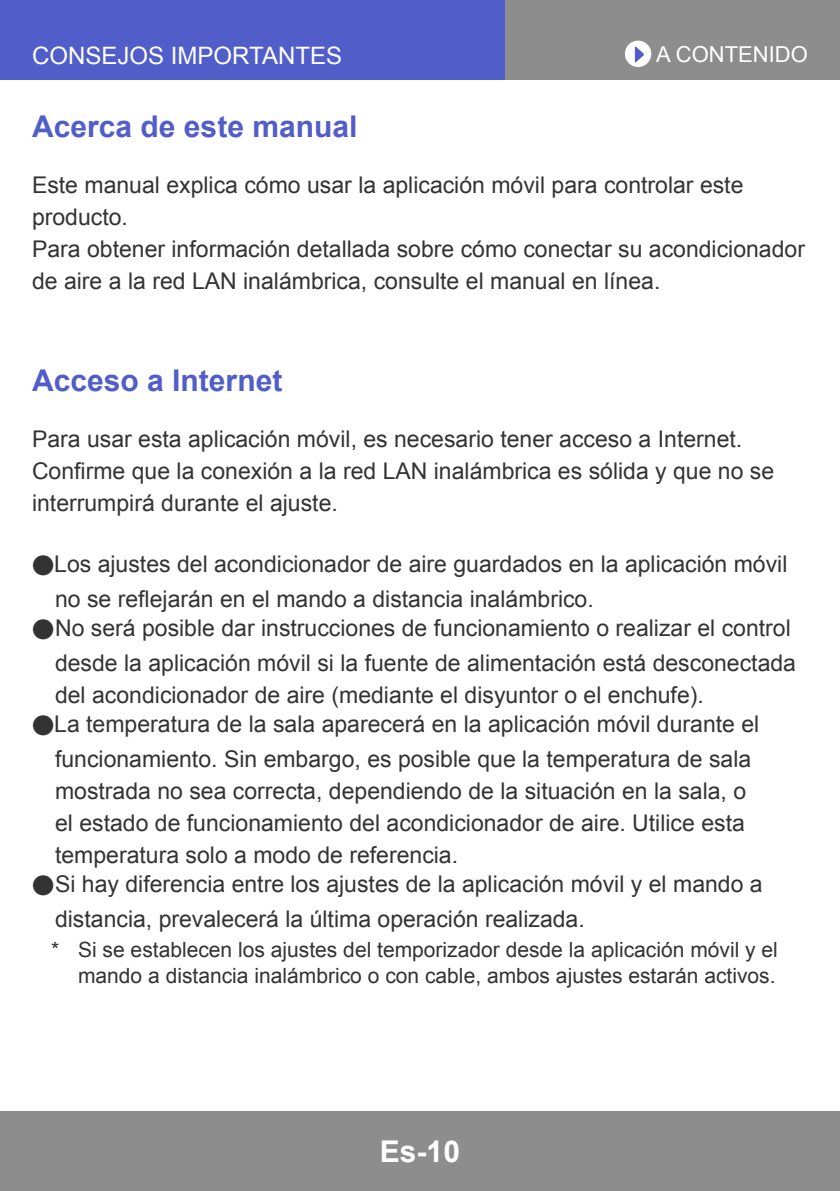
<style>
.page{position:relative;width:840px;height:1191px;background:#fff}
.page>*{position:absolute;margin:0;border:0;box-sizing:border-box;transform-origin:0 0}
.t1{font:700 30px "Arial";color:#515dc9}
.t2{font:700 30px "Arial";color:#fff}
.t3{font:24px "Arial";color:#fff}
.t4{font:23px/32px "Arial";color:#333}
.t5{font:22px "Arial";color:#fff}
.t6{font:21px/25.6px "Arial";color:#333;text-align:right}
</style>
<div class="page">
<div style="left:0;top:0;width:839px;height:79px;background:#8d8d8d"></div>
<div style="left:0;top:1111px;width:839px;height:80px;background:#8d8d8d"></div>
<div style="left:624px;top:41px;width:27px;height:26px;background:#fff;border-radius:50%"></div>
<svg style="left:634px;top:46px;width:9px;height:17px"></svg>
<div style="left:0;top:0;width:503px;height:79px;background:#515dc9"></div>
<p class="t3" style="left:32px;top:39px;width:311px">CONSEJOS IMPORTANTES</p>
<p class="t5" style="left:655px;top:40px;width:153px">A CONTENIDO</p>
<h1 class="t1" style="left:32px;top:107px;width:327px">Acerca de este manual</h1>
<p class="t4" style="left:32px;top:169px;width:774px">Este manual explica cómo usar la aplicación móvil para controlar este producto.<br>Para obtener información detallada sobre cómo conectar su acondicionador de aire a la red LAN inalámbrica, consulte el manual en línea.</p>
<h1 class="t1" style="left:32px;top:360px;width:252px">Acceso a Internet</h1>
<p class="t4" style="left:32px;top:423px;width:743px">Para usar esta aplicación móvil, es necesario tener acceso a Internet.<br>Confirme que la conexión a la red LAN inalámbrica es sólida y que no se interrumpirá durante el ajuste.</p>
<p class="t4" style="left:55px;top:547px;width:733px;line-height:34.4px;text-indent:-23px">●Los ajustes del acondicionador de aire guardados en la aplicación móvil no se reflejarán en el mando a distancia inalámbrico.</p>
<p class="t4" style="left:32px;top:611px;width:765px;line-height:34.4px;text-align:right">●No será posible dar instrucciones de funcionamiento o realizar el control desde la aplicación móvil si la fuente de alimentación está desconectada</p>
<p class="t4" style="left:55px;top:679px;width:650px">del acondicionador de aire (mediante el disyuntor o el enchufe).</p>
<p class="t4" style="left:55px;top:707px;width:705px;line-height:34.4px;text-indent:-23px">●La temperatura de la sala aparecerá en la aplicación móvil durante el funcionamiento. Sin embargo, es posible que la temperatura de sala</p>
<p class="t4" style="left:55px;top:775px;width:692px;text-align:justify">mostrada no sea correcta, dependiendo de la situación en la sala, o el estado de funcionamiento del acondicionador de aire. Utilice esta temperatura solo a modo de referencia.</p>
<p class="t4" style="left:55px;top:867px;width:708px;line-height:34.4px;text-indent:-23px">●Si hay diferencia entre los ajustes de la aplicación móvil y el mando a distancia, prevalecerá la última operación realizada.</p>
<p class="t6" style="left:51px;top:937px;width:728px">* Si se establecen los ajustes del temporizador desde la aplicación móvil y el mando a distancia inalámbrico o con cable, ambos ajustes estarán activos.</p>
<h1 class="t2" style="left:380px;top:1131px;width:82px">Es-10</h1>
</div>
